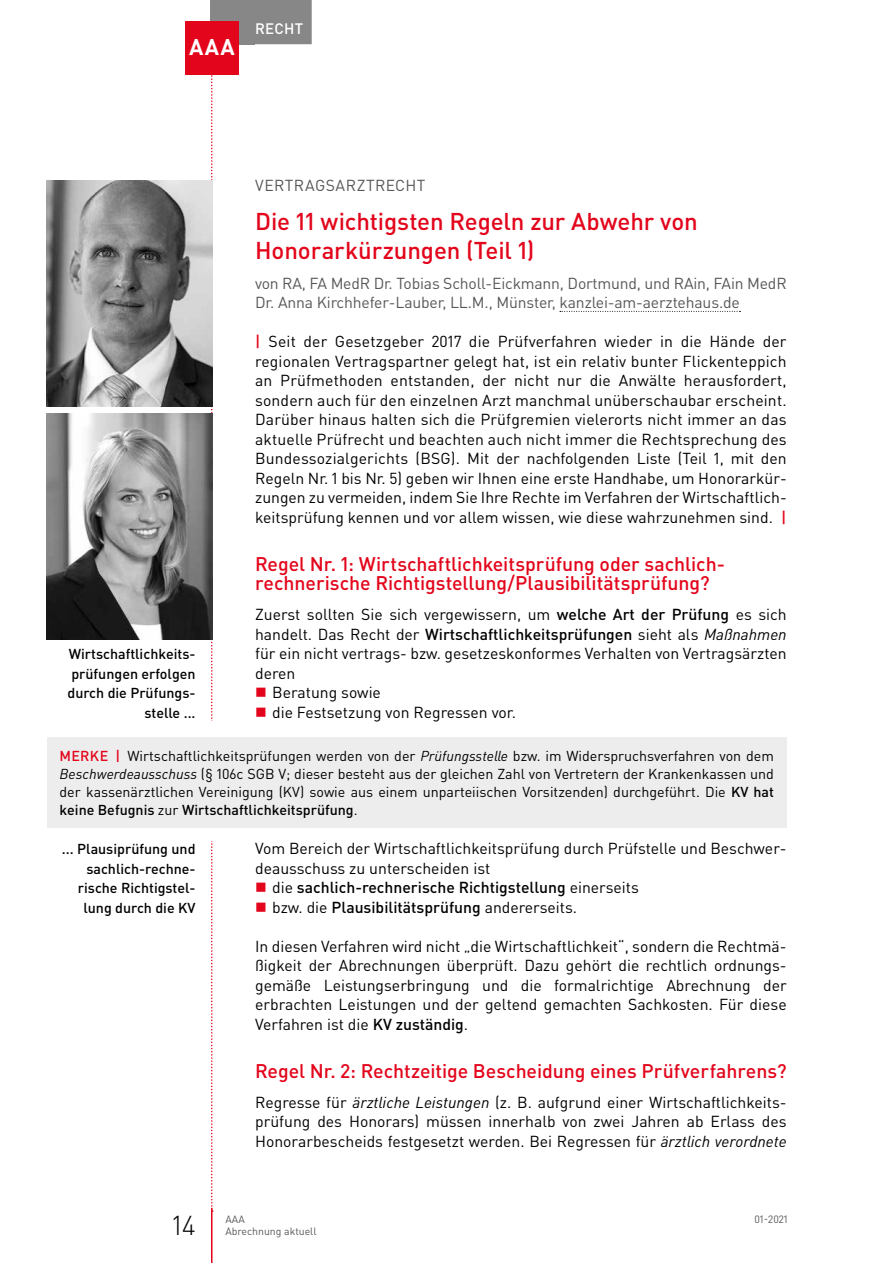
<style>
.page{position:relative;width:893px;height:1263px;background:#fff}
.page>*{position:absolute;margin:0;border:0;box-sizing:border-box;transform-origin:0 0}
.t1{font:300 27px "DIN Pro";color:#000}
.t2{font:500 24px/28.5px "DIN Pro";letter-spacing:-.005em;color:#e3051b}
.t3{font:700 22.5px "DIN Pro";color:#fff}
.t4{font:500 19.5px/19.5px "DIN Pro";letter-spacing:-.005em;color:#e3051b}
.t5{font:15.75px/19.5px "DIN Pro";color:#000;text-align:justify}
.t6{font:500 15.75px "DIN Pro";color:#000}
.t7{font:15.75px/19.5px "DIN Pro";letter-spacing:-.01em;color:#575756}
.t8{font:15.75px "DIN Pro";letter-spacing:.025em;color:#575756}
.t9{font:500 15px "DIN Pro";letter-spacing:.015em;color:#fff}
.t10{font:14.25px/18px "DIN Pro";color:#000;text-align:justify}
.t11{font:500 14.25px/19.5px "DIN Pro";color:#000;text-align:right}
.t12{font:10.5px "DIN Pro";color:#575756}
.s1{font-weight:500;color:#e3051b}
.s2{font-weight:500}
.s3{font-weight:400}
.s4{font-weight:400;font-style:italic}
.s5{font-style:italic}
</style>
<div class="page">
<svg style="left:211px;top:74px;width:2px;height:1138px"></svg>
<div style="left:210px;top:0;width:45px;height:44px;background:#878787"></div>
<hr style="left:211px;top:1208px;width:1px;height:55px;background:#e3051b">
<div style="left:247px;top:0;width:65px;height:44px;background:#878787"></div>
<div style="left:185px;top:21px;width:54px;height:53px;background:#e3051b"></div>
<div style="left:168px;top:721px;width:89px;height:120px;background:#fff"></div>
<svg style="left:560px;top:311px;width:180px;height:1px"></svg>
<img style="left:47px;top:181px;width:166px;height:225px">
<img style="left:47px;top:414px;width:166px;height:225px">
<div style="left:47px;top:737px;width:740px;height:91px;background:#ededed"></div>
<h3 class="t3" style="left:189px;top:32px;width:47px">AAA</h3>
<p class="t9" style="left:255px;top:18px;width:49px">Recht</p>
<p class="t8" style="left:255px;top:175px;width:172px">VERTRAGSARZTRECHT</p>
<h2 class="t2" style="left:255px;top:206px;width:444px">Die 11 wichtigsten Regeln zur Abwehr von -Honorarkürzungen (Teil 1)</h2>
<p class="t7" style="left:255px;top:273px;width:533px">von RA, FA MedR Dr. Tobias Scholl-Eickmann, Dortmund, und RAin, FAin MedR<br>Dr. Anna Kirchhefer-Lauber, LL.M., Münster, kanzlei-am-aerztehaus.de</p>
<p class="t5" style="left:255px;top:331px;width:533px"><span class="s1">|</span> Seit der Gesetzgeber 2017 die Prüfverfahren wieder in die Hände der regionalen Vertragspartner gelegt hat, ist ein relativ bunter Flickenteppich an Prüfmethoden entstanden, der nicht nur die Anwälte herausfordert, sondern auch für den einzelnen Arzt manchmal unüberschaubar erscheint.<br>Darüber hinaus halten sich die Prüfgremien vielerorts nicht immer an das aktuelle Prüfrecht und beachten auch nicht immer die Rechtsprechung des Bundessozialgerichts (BSG). Mit der nachfolgenden Liste (Teil 1, mit den Regeln Nr. 1 bis Nr. 5) geben wir Ihnen eine erste Handhabe, um Honorarkür&shy;zungen zu vermeiden, indem Sie Ihre Rechte im Verfahren der Wirtschaftlich&shy;keitsprüfung kennen und vor allem wissen, wie diese wahrzunehmen sind. <span class="s1">|</span></p>
<p class="t4" style="left:255px;top:553px;width:471px">Regel Nr. 1: Wirtschaftlichkeitsprüfung oder sachlich&shy;rechnerische Richtigstellung/Plausibilitätsprüfung?</p>
<p class="t5" style="left:255px;top:604px;width:533px">Zuerst sollten Sie sich vergewissern, um <span class="s2">welche Art der Prüfung</span> es sich</p>
<p class="t6" style="left:255px;top:623px;width:533px"><span class="s3">handelt. Das Recht der</span> Wirtschaftlichkeitsprüfungen <span class="s3">sieht als</span> <span class="s4">Maßnahmen</span></p>
<p class="t5" style="left:255px;top:643px;width:533px">für ein nicht vertrags- bzw. gesetzeskonformes Verhalten von Vertragsärzten</p>
<p class="t5" style="left:255px;top:663px;width:42px">deren</p>
<p class="t5" style="left:272px;top:682px;width:110px">Beratung sowie</p>
<p class="t5" style="left:272px;top:702px;width:245px">die Festsetzung von Regressen vor.</p>
<p class="t11" style="left:67px;top:644px;width:130px">Wirtschaftlichkeits&shy;prüfungen erfolgen durch die Prüfungs&shy;stelle ...</p>
<p class="t10" style="left:60px;top:746px;width:716px"><span class="s1">ME RKE |</span> Wirtschaftlichkeitsprüfungen werden von der <span class="s5">Prüfungsstelle</span> bzw. im Widerspruchsverfahren von dem <span class="s5">Beschwerdeausschuss</span> (§ 106c SGB V; dieser besteht aus der gleichen Zahl von Vertretern der Krankenkassen und der kassenärztlichen Vereinigung (KV) sowie aus einem unparteiischen Vorsitzenden) durchgeführt. Die <span class="s2">KV hat keine Befugnis</span> zur <span class="s2">Wirtschaftlichkeitsprüfung</span>.</p>
<p class="t5" style="left:255px;top:838px;width:533px">Vom Bereich der Wirtschaftlichkeitsprüfung durch Prüfstelle und Beschwer-</p>
<p class="t5" style="left:255px;top:858px;width:237px">deausschuss zu unterscheiden ist</p>
<p class="t6" style="left:272px;top:877px;width:368px"><span class="s3">die</span> sachlich-rechnerische Richtigstellung <span class="s3">einerseits</span></p>
<p class="t6" style="left:272px;top:896px;width:306px"><span class="s3">bzw. die</span> Plausibilitätsprüfung <span class="s3">andererseits.</span></p>
<p class="t5" style="left:255px;top:936px;width:533px;text-align:left">In diesen Verfahren wird nicht „die Wirtschaftlichkeit“, sondern die Rechtmä&shy;ßigkeit der Abrechnungen überprüft. Dazu gehört die rechtlich ordnungs&shy;gemäße Leistungserbringung und die formalrichtige Abrechnung der erbrachten Leistungen und der geltend gemachten Sachkosten. Für diese Verfahren ist die <span class="s2">KV zuständig</span>.</p>
<p class="t4" style="left:255px;top:1060px;width:533px">Regel Nr. 2: Rechtzeitige Bescheidung eines Prüfverfahrens?</p>
<p class="t5" style="left:255px;top:1092px;width:533px">Regresse für <span class="s5">ärztliche Leistungen</span> (z. B. aufgrund einer Wirtschaftlichkeits&shy;prüfung des Honorars) müssen innerhalb von zwei Jahren ab Erlass des Honorarbescheids festgesetzt werden. Bei Regressen für <span class="s5">ärztlich verordnete</span></p>
<p class="t11" style="left:62px;top:839px;width:135px">... Plausiprüfung und sachlich-rechne&shy;rische Richtigstel&shy;lung durch die KV</p>
<h1 class="t1" style="left:173px;top:1207px;width:25px">14</h1>
<p class="t12" style="left:225px;top:1212px;width:21px">AAA</p>
<p class="t12" style="left:754px;top:1212px;width:35px">01-2021</p>
<p class="t12" style="left:225px;top:1224px;width:93px">Abrechnung aktuell</p>
</div>
